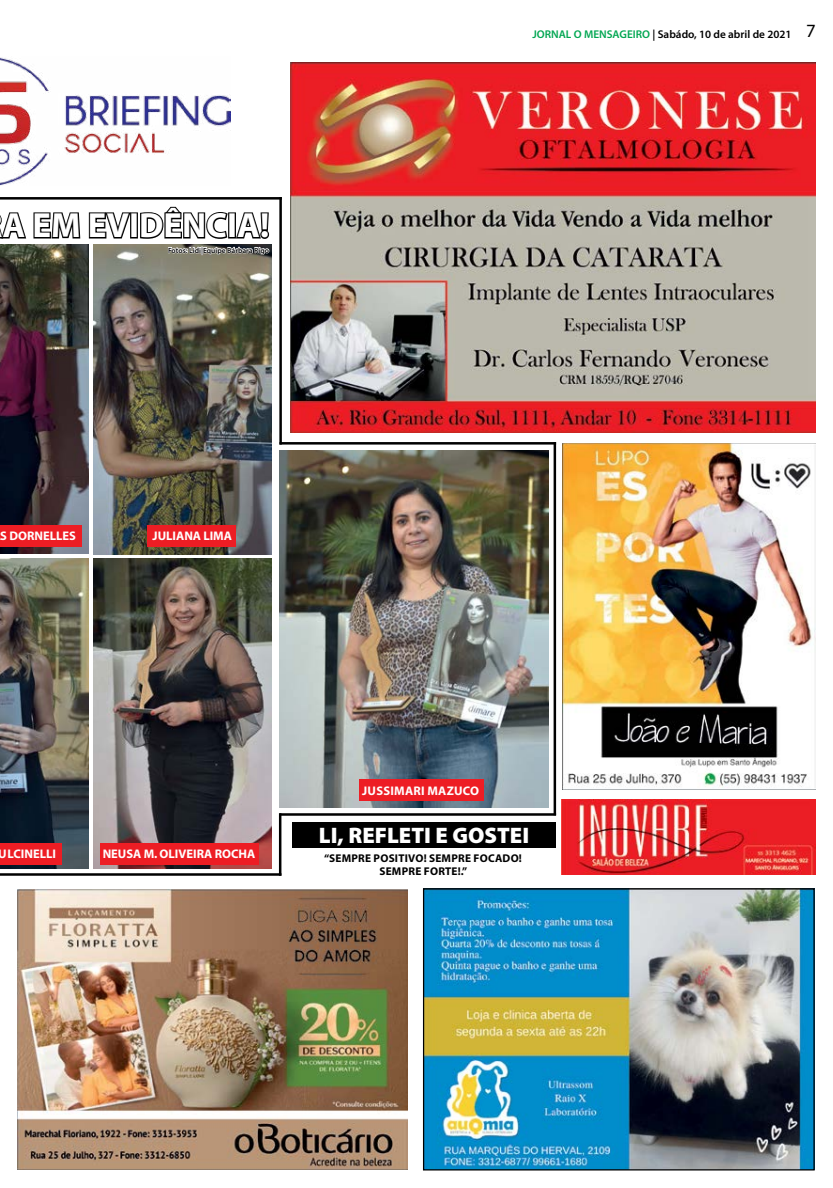
<style>
.page{position:relative;width:833px;height:1188px;background:#fff}
.page>*{position:absolute;margin:0;border:0;box-sizing:border-box;transform-origin:0 0}
.t1{font:700 35px "Myriad Pro";color:#fff}
.t2{font:900 22.5px "Myriad Pro";color:#fff}
.t3{font:700 12.5px "Myriad Pro";color:#fff}
.t4{font:700 12.5px "Myriad Pro";letter-spacing:.02em;color:#fff}
.t5{font:700 11.25px/13px "Myriad Pro";letter-spacing:.02em;color:#000;text-align:center}
.t6{font:600 11.25px "Myriad Pro";color:#000}
.t7{font:600 7.5px "Myriad Pro";color:#000}
.s1{color:#00a651}
.s2{font-weight:400;font-size:18.75px}
</style>
<div class="page">
<img style="left:425px;top:890px;width:387px;height:278px">
<div style="left:423px;top:888px;width:391px;height:282px;border:1px solid #000"></div>
<img style="left:18px;top:889px;width:390px;height:280px">
<img style="left:561px;top:799px;width:254px;height:75px">
<img style="left:0;top:57px;width:230px;height:128px">
<img style="left:290px;top:63px;width:526px;height:369px">
<img style="left:562px;top:443px;width:253px;height:345px">
<hr style="left:0;top:197px;width:282px;height:2px;background:#000">
<hr style="left:0;top:873px;width:281px;height:2px;background:#000">
<hr style="left:279px;top:442px;width:277px;height:2px;background:#000">
<hr style="left:279px;top:813px;width:277px;height:2px;background:#000">
<div style="left:292px;top:822px;width:264px;height:25px;background:#000"></div>
<hr style="left:279px;top:197px;width:3px;height:247px;background:#000">
<hr style="left:279px;top:813px;width:2px;height:62px;background:#000">
<hr style="left:553px;top:442px;width:3px;height:373px;background:#000">
<svg style="left:0;top:212px;width:81px;height:27px"></svg>
<svg style="left:88px;top:212px;width:44px;height:27px"></svg>
<div style="left:130px;top:212px;width:8px;height:26px;border:2px solid #000"></div>
<img style="left:279px;top:450px;width:270px;height:356px">
<img style="left:0;top:558px;width:88px;height:310px">
<img style="left:0;top:244px;width:88px;height:310px">
<img style="left:93px;top:558px;width:179px;height:310px">
<img style="left:93px;top:244px;width:179px;height:310px">
<div style="left:360px;top:779px;width:124px;height:21px;background:#ed1d24"></div>
<div style="left:0;top:842px;width:61px;height:22px;background:#ed1d24"></div>
<div style="left:0;top:525px;width:81px;height:21px;background:#ed1d24"></div>
<div style="left:101px;top:842px;width:158px;height:22px;background:#ed1d24"></div>
<div style="left:147px;top:525px;width:89px;height:21px;background:#ed1d24"></div>
<svg style="left:138px;top:206px;width:132px;height:56px"></svg>
<h1 class="t1" style="left:2px;top:202px;width:268px">A EM EVIDÊNCIA!</h1>
<p class="t7" style="left:168px;top:245px;width:102px">Fotos: Lidi|Equipe Bárbara Rigo</p>
<p class="t6" style="left:532px;top:27px;width:285px"><span class="s1">JORNAL O MENSAGEIRO</span> | Sabádo, 10 de abril de 2021 <span class="s2">7</span></p>
<p class="t3" style="left:0;top:527px;width:77px">S DORNELLES</p>
<p class="t3" style="left:152px;top:527px;width:81px">JULIANA LIMA</p>
<p class="t3" style="left:-1px;top:845px;width:59px">ULCINELLI</p>
<p class="t3" style="left:103px;top:845px;width:154px">NEUSA M. OLIVEIRA ROCHA</p>
<p class="t4" style="left:362px;top:782px;width:118px">JUSSIMARI MAZUCO</p>
<h2 class="t2" style="left:319px;top:819px;width:212px">LI, REFLETI E GOSTEI</h2>
<p class="t5" style="left:324px;top:851px;width:199px">“SEMPRE POSITIVO! SEMPRE FOCADO!<br>SEMPRE FORTE!.”</p>
</div>
